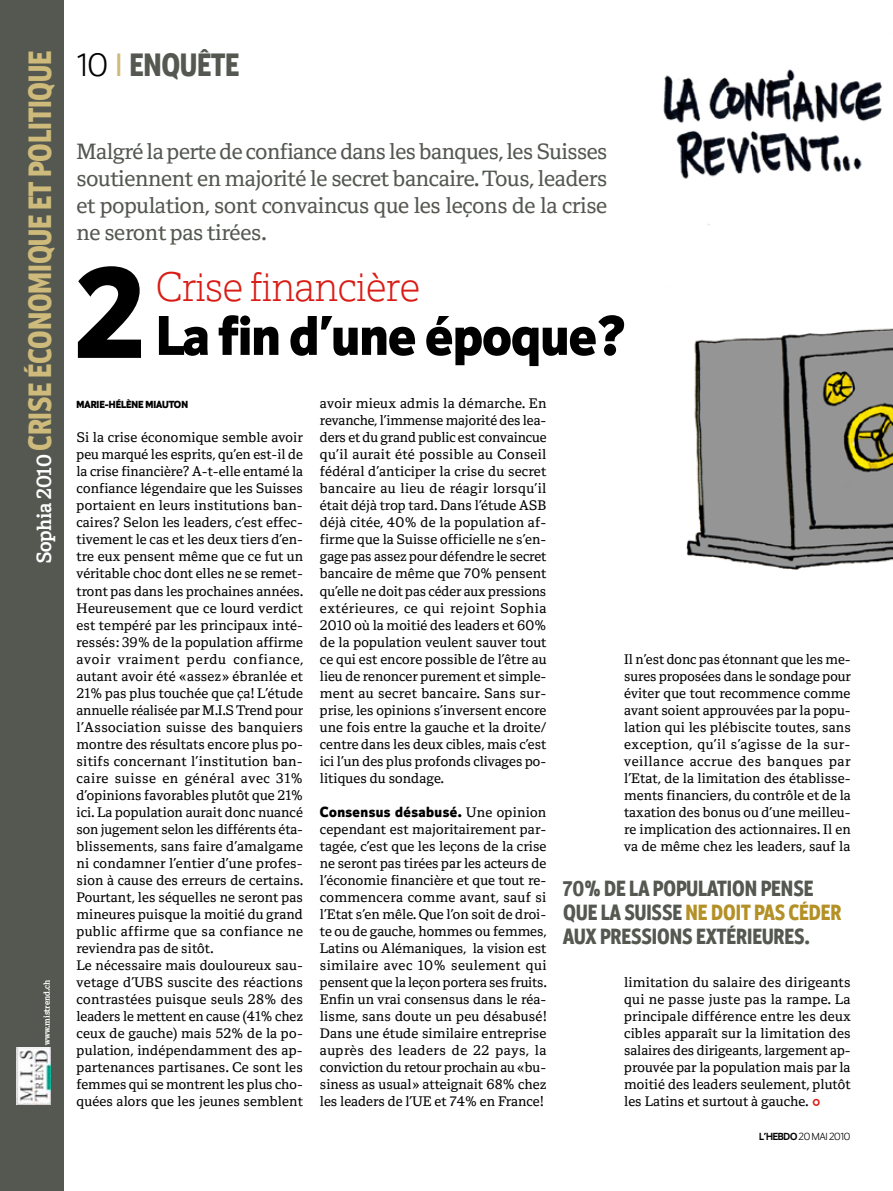
<style>
.page{position:relative;width:893px;height:1191px;background:#fff}
.page>*{position:absolute;margin:0;border:0;box-sizing:border-box;transform-origin:0 0}
.t1{font:900 134.55px "Hebdo Sans";color:#000}
.t2{font:900 57px "Hebdo Sans";color:#000}
.t3{font:300 42px "Hebdo Egyptian";color:#d91c15}
.t4{font:700 33px "Hebdo Sans Cond";letter-spacing:-.005em;color:#ceba7a}
.t5{font:700 33px "Hebdo Sans Cond";letter-spacing:-.005em;color:#545850}
.t6{font:22.5px/27px "Hebdo Text";letter-spacing:-.005em;color:#545850;text-align:justify}
.t7{font:700 22.5px/24px "Hebdo Sans Cond";color:#545850}
.t8{font:900 15px "Hebdo Sans";letter-spacing:.03em;color:#000}
.t9{font:14.1px/17px "Hebdo Text";letter-spacing:.015em;color:#000;text-align:justify}
.t10{font:900 10.5px "Hebdo Sans";color:#000}
.t11{font:300 10.5px "Hebdo Sans";letter-spacing:-.02em;color:#000}
.t12{font:700 9px "Hebdo Egyptian";letter-spacing:-.005em;color:#fff}
.s1{font-family:"Hebdo Egyptian";font-size:21px;color:#fff}
.s2{font-family:"Hebdo Sans";font-weight:300;color:#000}
.s3{font-family:"Hebdo Sans";font-weight:500;color:#ceba7a}
.s4{font-family:"Hebdo Text";font-weight:400;font-size:14.1px}
.s5{color:#b49127}
.s6{color:#d91c15}
.s7{font-weight:700}
</style>
<div class="page">
<div style="left:0;top:0;width:64px;height:1191px;background:#545850"></div>
<img style="left:16px;top:1047px;width:34px;height:57px">
<img style="left:663px;top:69px;width:230px;height:501px">
<h3 class="t4" style="left:22px;top:563px;width:511px;rotate:-90deg"><span class="s1">Sophia 2010</span> CRISE ÉCONOMIQUE ET POLITIQUE</h3>
<p class="t12" style="left:42px;top:1045px;width:66px;rotate:-90deg">www.mistrend.ch</p>
<h3 class="t5" style="left:77px;top:47px;width:162px"><span class="s2">10</span><span class="s3">∑</span>ENQUÊTE</h3>
<h3 class="t6" style="left:77px;top:139px;width:532px">Malgré la perte de confiance dans les banques, les Suisses soutiennent en majorité le secret bancaire. Tous, leaders et population, sont convaincus que les leçons de la crise ne seront pas tirées.</h3>
<h1 class="t1" style="left:77px;top:233px;width:71px">2</h1>
<h3 class="t3" style="left:156px;top:264px;width:265px">Crise financière</h3>
<h2 class="t2" style="left:156px;top:302px;width:469px">La fin d’une époque?</h2>
<p class="t10" style="left:77px;top:398px;width:113px">marie-hélène miauton</p>
<p class="t9" style="left:77px;top:430px;width:228px;text-align:left">Si la crise économique semble avoir peu marqué les esprits, qu’en est-il de la crise financière? A-t-elle entamé la confiance légendaire que les Suisses portaient en leurs institutions ban&shy;caires? Selon les leaders, c’est effec&shy;tivement le cas et les deux tiers d’en&shy;tre eux pensent même que ce fut un véritable choc dont elles ne se remet&shy;tront pas dans les prochaines années.<br>Heureusement que ce lourd verdict est tempéré par les principaux inté&shy;ressés: 39% de la population affirme avoir vraiment perdu confiance, autant avoir été «assez» ébranlée et 21% pas plus touchée que ça! L’étude annuelle réalisée par M.I.S Trend pour l’Association suisse des banquiers montre des résultats encore plus po&shy;sitifs concernant l’institution ban&shy;caire suisse en général avec 31% d’opinions favorables plutôt que 21% ici. La population aurait donc nuancé son jugement selon les différents éta&shy;blissements, sans faire d’amalgame ni condamner l’entier d’une profes&shy;sion à cause des erreurs de certains.<br>Pourtant, les séquelles ne seront pas mineures puisque la moitié du grand public affirme que sa confiance ne reviendra pas de sitôt.<br>Le nécessaire mais douloureux sau&shy;vetage d’UBS suscite des réactions contrastées puisque seuls 28% des leaders le mettent en cause (41% chez ceux de gauche) mais 52% de la po&shy;pulation, indépendamment des ap&shy;partenances partisanes. Ce sont les femmes qui se montrent les plus cho&shy;quées alors que les jeunes semblent</p>
<p class="t9" style="left:320px;top:396px;width:228px">avoir mieux admis la démarche. En revanche, l’immense majorité des lea&shy;ders et du grand public est convaincue qu’il aurait été possible au Conseil fédéral d’anticiper la crise du secret bancaire au lieu de réagir lorsqu’il était déjà trop tard. Dans l’étude ASB déjà citée, 40% de la population af&shy;firme que la Suisse officielle ne s’en&shy;gage pas assez pour défendre le secret bancaire de même que 70% pensent qu’elle ne doit pas céder aux pressions extérieures, ce qui rejoint Sophia 2010 où la moitié des leaders et 60% de la population veulent sauver tout ce qui est encore possible de l’être au lieu de renoncer purement et simple&shy;ment au secret bancaire. Sans sur&shy;prise, les opinions s’inversent encore une fois entre la gauche et la droite/ centre dans les deux cibles, mais c’est ici l’un des plus profonds clivages po&shy;litiques du sondage.</p>
<p class="t8" style="left:320px;top:802px;width:228px">Consensus désabusé. <span class="s4">Une opinion</span></p>
<p class="t9" style="left:320px;top:821px;width:228px">cependant est majoritairement par&shy;tagée, c’est que les leçons de la crise ne seront pas tirées par les acteurs de l’économie financière et que tout re&shy;commencera comme avant, sauf si l’Etat s’en mêle. Que l’on soit de droi&shy;te ou de gauche, hommes ou femmes, Latins ou Alémaniques, la vision est similaire avec 10% seulement qui pensent que la leçon portera ses fruits.<br>Enfin un vrai consensus dans le réa&shy;lisme, sans doute un peu désabusé!<br>Dans une étude similaire entreprise auprès des leaders de 22 pays, la conviction du retour prochain au «bu&shy;siness as usual» atteignait 68% chez les leaders de l’UE et 74% en France!</p>
<p class="t9" style="left:624px;top:651px;width:228px">Il n’est donc pas étonnant que les me&shy;sures proposées dans le sondage pour éviter que tout recommence comme avant soient approuvées par la popu&shy;lation qui les plébiscite toutes, sans exception, qu’il s’agisse de la sur&shy;veillance accrue des banques par l’Etat, de la limitation des établisse&shy;ments financiers, du contrôle et de la taxation des bonus ou d’une meilleu&shy;re implication des actionnaires. Il en va de même chez les leaders, sauf la</p>
<h3 class="t7" style="left:563px;top:878px;width:280px">70% DE LA POPULATION PENSE<br>QUE LA SUISSE <span class="s5">NE DOIT PAS CÉDER<br></span>AUX PRESSIONS EXTÉRIEURES.</h3>
<p class="t9" style="left:624px;top:974px;width:228px">limitation du salaire des dirigeants qui ne passe juste pas la rampe. La principale différence entre les deux cibles apparaît sur la limitation des salaires des dirigeants, largement ap&shy;prouvée par la population mais par la moitié des leaders seulement, plutôt les Latins et surtout à gauche.<span class="s6">√</span></p>
<p class="t11" style="left:759px;top:1130px;width:93px"><span class="s7">L’Hebdo</span>20 mai 2010</p>
</div>
